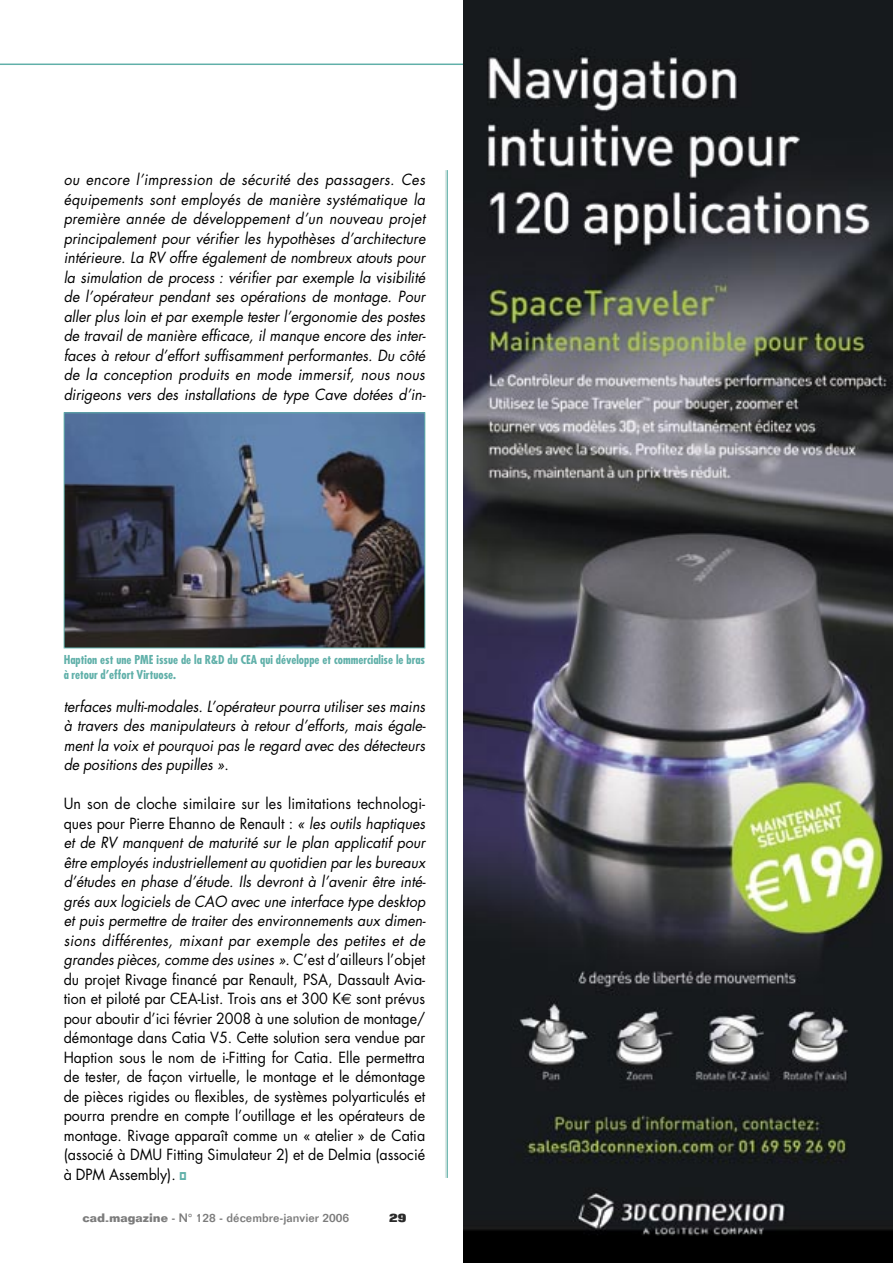
<style>
.page{position:relative;width:893px;height:1263px;background:#fff}
.page>*{position:absolute;margin:0;border:0;box-sizing:border-box;transform-origin:0 0}
.texte{font:15px/19.5px "Futura";color:#000;text-align:justify;scale:.95 1}
.texte-2{font:italic 15px/19.5px "Futura";color:#000;text-align:justify;scale:.95 1}
.legende{font:700 condensed 12px/14.4px "Futura";color:#60b0a9}
.t1{font:500 12px "Folio";color:#7c7c7c}
.t2{font:800 12px "Folio";color:#2a2a2a}
.s1{font-style:normal}
.s2{font-style:italic}
.s3{font-family:"Euro Sans"}
.s4{font-weight:700}
</style>
<div class="page">
<hr style="left:0;top:64px;width:808px;height:1px;background:#60b0a9">
<img style="left:66px;top:414px;width:357px;height:232px">
<div style="left:64px;top:412px;width:361px;height:236px;border:1px solid #60b0a9"></div>
<img style="left:463px;top:0;width:430px;height:1263px">
<p class="texte-2" style="left:64px;top:170px;width:383px">ou encore l’impression de sécurité des passagers. Ces équipements sont employés de manière systématique la première année de développement d’un nouveau projet principalement pour vérifier les hypothèses d’architecture intérieure. La RV offre également de nombreux atouts pour la simulation de process : vérifier par exemple la visibilité de l’opérateur pendant ses opérations de montage. Pour aller plus loin et par exemple tester l’ergonomie des postes de travail de manière efficace, il manque encore des inter&shy;faces à retour d’effort suffisamment performantes. Du côté de la conception produits en mode immersif, nous nous dirigeons vers des installations de type Cave dotées d’in-</p>
<p class="legende" style="left:64px;top:653px;width:363px">Haption est une PME issue de la R&amp;D du CEA qui développe et commercialise le bras à retour d’effort Virtuose.</p>
<p class="texte-2" style="left:64px;top:696px;width:383px">terfaces multi-modales. L’opérateur pourra utiliser ses mains à travers des manipulateurs à retour d’efforts, mais égale&shy;ment la voix et pourquoi pas le regard avec des détecteurs de positions des pupilles »<span class="s1">.</span></p>
<p class="texte" style="left:64px;top:794px;width:383px">Un son de cloche similaire sur les limitations technologi&shy;ques pour Pierre Ehanno de Renault : <span class="s2">« les outils haptiques et de RV manquent de maturité sur le plan applicatif pour être employés industriellement au quotidien par les bureaux d’études en phase d’étude. Ils devront à l’avenir être inté&shy;grés aux logiciels de CAO avec une interface type desktop et puis permettre de traiter des environnements aux dimen&shy;sions différentes, mixant par exemple des petites et de grandes pièces, comme des usines »</span>. C’est d’ailleurs l’objet du projet Rivage financé par Renault, PSA, Dassault Avia&shy;tion et piloté par CEA-List. Trois ans et 300 K<span class="s3">€</span> sont prévus pour aboutir d’ici février 2008 à une solution de montage/ démontage dans Catia V5. Cette solution sera vendue par Haption sous le nom de i-Fitting for Catia. Elle permettra de tester, de façon virtuelle, le montage et le démontage de pièces rigides ou flexibles, de systèmes polyarticulés et pourra prendre en compte l’outillage et les opérateurs de montage. Rivage apparaît comme un « atelier » de Catia (associé à DMU Fitting Simulateur 2) et de Delmia (associé à DPM Assembly).</p>
<p class="t1" style="left:82px;top:1210px;width:268px"><span class="s4">cad-magazine</span> - N° 128 - décembre-janvier 2006</p>
<p class="t2" style="left:389px;top:1210px;width:19px">29</p>
</div>
